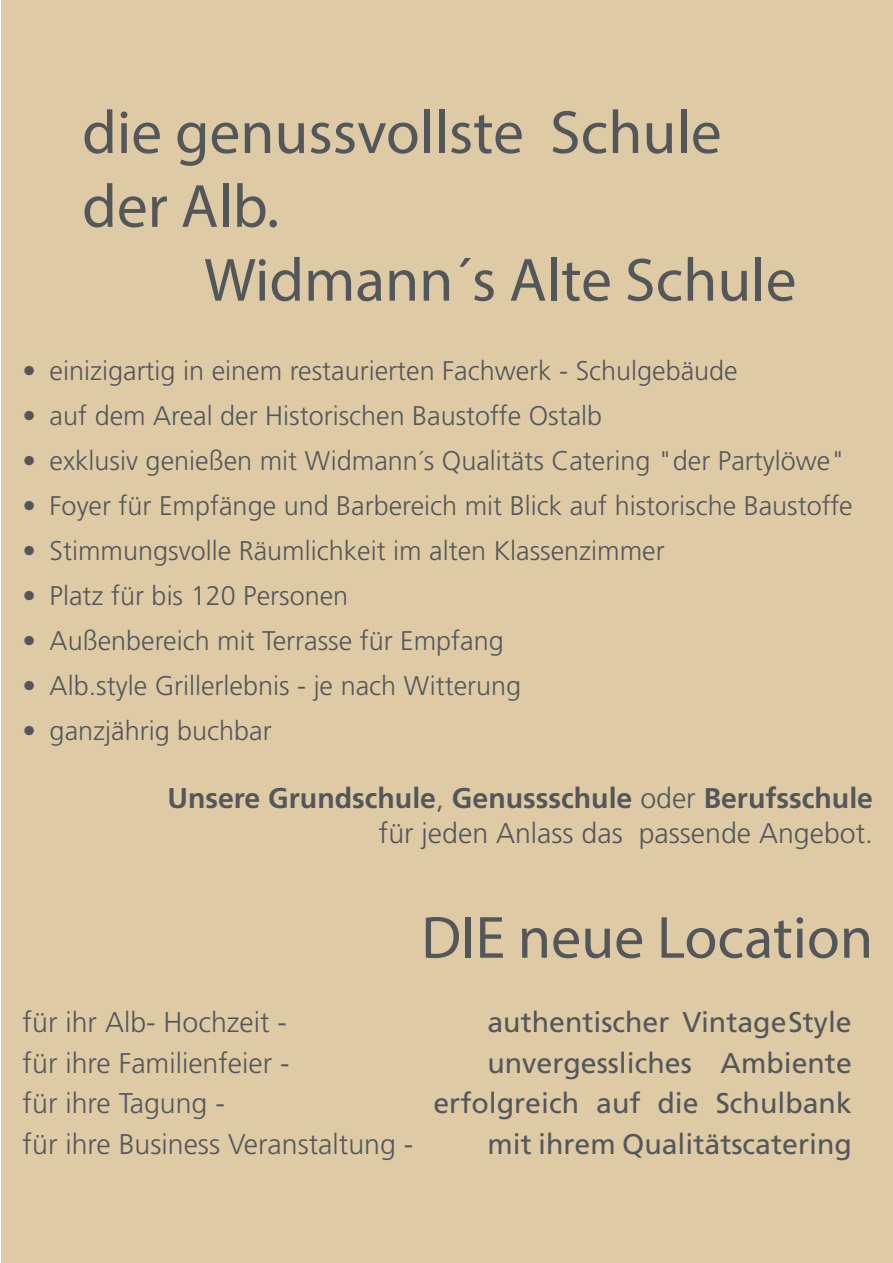
<style>
.page{position:relative;width:893px;height:1263px;background:#fff}
.page>*{position:absolute;margin:0;border:0;box-sizing:border-box;transform-origin:0 0}
.t1{font:61.5px/73.8px "Myriad Pro";color:#54575a}
.t2{font:60px "Myriad Pro";color:#54575a}
.t3{font:300 28.5px "Frutiger LT Pro";color:#54575a}
.t4{font:28.5px "Frutiger LT Pro";color:#54575a}
.t5{font:700 28.5px "Frutiger LT Pro";color:#54575a}
.t6{font:300 27px "Frutiger LT Pro";color:#54575a}
.s1{font-weight:300}
</style>
<div class="page">
<div style="left:1px;top:0;width:892px;height:1263px;background:#decaa4"></div>
<p class="t1" style="left:82px;top:95px;width:641px">die genussvollste Schule der Alb.</p>
<p class="t1" style="left:204px;top:242px;width:594px">Widmann´s Alte Schule</p>
<p class="t6" style="left:23px;top:355px;width:717px">• einizigartig in einem restaurierten Fachwerk - Schulgebäude</p>
<p class="t6" style="left:23px;top:400px;width:581px">• auf dem Areal der Historischen Baustoffe Ostalb</p>
<p class="t6" style="left:23px;top:445px;width:824px">• exklusiv genießen mit Widmann´s Qualitäts Catering "der Partylöwe"</p>
<p class="t6" style="left:23px;top:490px;width:832px">• Foyer für Empfänge und Barbereich mit Blick auf historische Baustoffe</p>
<p class="t6" style="left:23px;top:535px;width:643px">• Stimmungsvolle Räumlichkeit im alten Klassenzimmer</p>
<p class="t6" style="left:23px;top:580px;width:327px">• Platz für bis 120 Personen</p>
<p class="t6" style="left:23px;top:625px;width:483px">• Außenbereich mit Terrasse für Empfang</p>
<p class="t6" style="left:23px;top:670px;width:500px">• Alb.style Grillerlebnis - je nach Witterung</p>
<p class="t6" style="left:23px;top:715px;width:251px">• ganzjährig buchbar</p>
<p class="t5" style="left:167px;top:781px;width:707px">Unsere Grundschule<span class="s1">,</span> Genussschule <span class="s1">oder</span> Berufsschule</p>
<p class="t3" style="left:379px;top:816px;width:496px">für jeden Anlass das passende Angebot.</p>
<p class="t2" style="left:421px;top:900px;width:453px">DIE neue Location</p>
<p class="t3" style="left:23px;top:1006px;width:266px">für ihr Alb- Hochzeit -</p>
<p class="t4" style="left:487px;top:1006px;width:366px">authentischer Vintage Style</p>
<p class="t3" style="left:23px;top:1046px;width:269px">für ihre Familienfeier -</p>
<p class="t4" style="left:487px;top:1046px;width:366px">unvergessliches Ambiente</p>
<p class="t3" style="left:23px;top:1087px;width:204px">für ihre Tagung -</p>
<p class="t4" style="left:433px;top:1087px;width:420px">erfolgreich auf die Schulbank</p>
<p class="t3" style="left:23px;top:1127px;width:392px">für ihre Business Veranstaltung -</p>
<p class="t4" style="left:487px;top:1127px;width:366px">mit ihrem Qualitätscatering</p>
</div>
